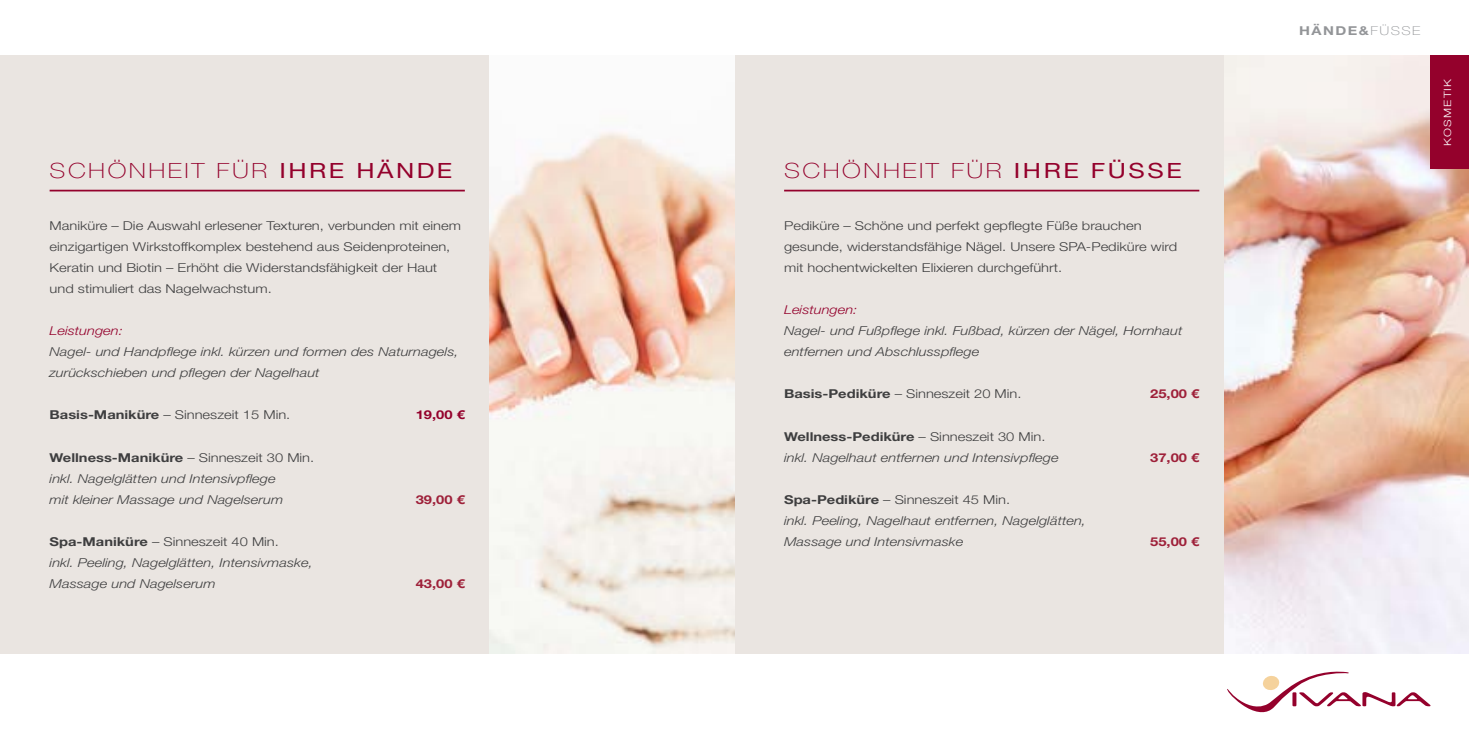
<style>
.page{position:relative;width:1469px;height:735px;background:#fff}
.page>*{position:absolute;margin:0;border:0;box-sizing:border-box;transform-origin:0 0}
.t1{font:100 21px "Helvetica Neue";letter-spacing:.1em;color:#94012c;scale:1.2 1}
.t2{font:italic 300 12.25px/21px "Helvetica Neue";color:#3e3e3f;scale:1.2 1}
.t3{font:300 12.25px/21px "Helvetica Neue";color:#3e3e3f;scale:1.2 1}
.t4{font:700 12.25px "Helvetica Neue LT Std";color:#9e2039;scale:1.2 1}
.t5{font:italic 300 12.25px "Helvetica Neue";color:#94012c;scale:1.2 1}
.t6{font:700 12.25px "Helvetica Neue";letter-spacing:.1em;color:#939598;scale:1.2 1}
.t7{font:700 12.25px "Helvetica Neue LT Std";color:#94012c;scale:1.2 1}
.t8{font:300 9.97px "Helvetica Neue";letter-spacing:.1em;color:#fff;scale:1.2 1}
.s1{font-weight:100}
.s2{font-weight:400}
.s3{font-weight:700}
.s4{font-weight:700;font-style:normal}
.s5{font-style:normal}
</style>
<div class="page">
<div style="left:0;top:55px;width:1468px;height:598px;background:#eae5e1"></div>
<svg style="left:1227px;top:671px;width:203px;height:42px"></svg>
<img style="left:489px;top:55px;width:245px;height:598px">
<img style="left:1224px;top:55px;width:244px;height:598px">
<hr style="left:784px;top:190px;width:415px;height:1px;background:#94012c">
<hr style="left:50px;top:190px;width:415px;height:1px;background:#94012c">
<div style="left:1430px;top:55px;width:38px;height:114px;background:#94012c"></div>
<p class="t6" style="left:1299px;top:23px;width:103px">HÄNDE&amp;<span class="s1">FÜSSE</span></p>
<p class="t8" style="left:1441px;top:146px;width:58px;rotate:-90deg">KOSMETIK</p>
<h1 class="t1" style="left:50px;top:158px;width:337px">SCHÖNHEIT FÜR <span class="s2">IHRE HÄNDE</span></h1>
<h1 class="t1" style="left:784px;top:158px;width:333px">SCHÖNHEIT FÜR <span class="s2">IHRE FÜSSE</span></h1>
<p class="t3" style="left:50px;top:215px;width:344px">Maniküre – Die Auswahl erlesener Texturen, verbunden mit einem einzigartigen Wirkstoffkomplex bestehend aus Seidenproteinen, Keratin und Biotin – Erhöht die Widerstandsfähigkeit der Haut und stimuliert das Nagelwachstum.</p>
<p class="t5" style="left:50px;top:323px;width:63px">Leistungen:</p>
<p class="t2" style="left:50px;top:341px;width:342px">Nagel- und Handpflege inkl. kürzen und formen des Naturnagels, zurückschieben und pflegen der Nagelhaut</p>
<p class="t3" style="left:50px;top:404px;width:202px"><span class="s3">Basis-Maniküre</span> – Sinneszeit 15 Min.</p>
<p class="t7" style="left:416px;top:407px;width:42px">19,00 €</p>
<p class="t2" style="left:50px;top:446px;width:222px"><span class="s4">Wellness-Maniküre</span> <span class="s5">– Sinneszeit 30 Min. </span>inkl. Nagelglätten und Intensivpflege<br>mit kleiner Massage und Nagelserum</p>
<p class="t4" style="left:416px;top:491px;width:42px">39,00 €</p>
<p class="t2" style="left:50px;top:530px;width:221px"><span class="s4">Spa-Maniküre</span> <span class="s5">– Sinneszeit 40 Min.<br></span>inkl. Peeling, Nagelglätten, Intensivmaske,<br>Massage und Nagelserum</p>
<p class="t4" style="left:416px;top:575px;width:42px">43,00 €</p>
<p class="t3" style="left:784px;top:215px;width:329px">Pediküre – Schöne und perfekt gepflegte Füße brauchen gesunde, widerstandsfähige Nägel. Unsere SPA-Pediküre wird mit hochentwickelten Elixieren durchgeführt.</p>
<p class="t5" style="left:784px;top:302px;width:63px">Leistungen:</p>
<p class="t2" style="left:784px;top:320px;width:333px">Nagel- und Fußpflege inkl. Fußbad, kürzen der Nägel, Hornhaut entfernen und Abschlusspflege</p>
<p class="t3" style="left:784px;top:383px;width:199px"><span class="s3">Basis-Pediküre</span> – Sinneszeit 20 Min.</p>
<p class="t4" style="left:1150px;top:386px;width:42px">25,00 €</p>
<p class="t2" style="left:784px;top:425px;width:230px"><span class="s4">Wellness-Pediküre</span> <span class="s5">– Sinneszeit 30 Min. </span>inkl. Nagelhaut entfernen und Intensivpflege</p>
<p class="t4" style="left:1150px;top:449px;width:42px">37,00 €</p>
<p class="t2" style="left:784px;top:488px;width:253px"><span class="s4">Spa-Pediküre</span> <span class="s5">– Sinneszeit 45 Min.<br></span>inkl. Peeling, Nagelhaut entfernen, Nagelglätten,<br>Massage und Intensivmaske</p>
<p class="t4" style="left:1150px;top:533px;width:42px">55,00 €</p>
</div>
